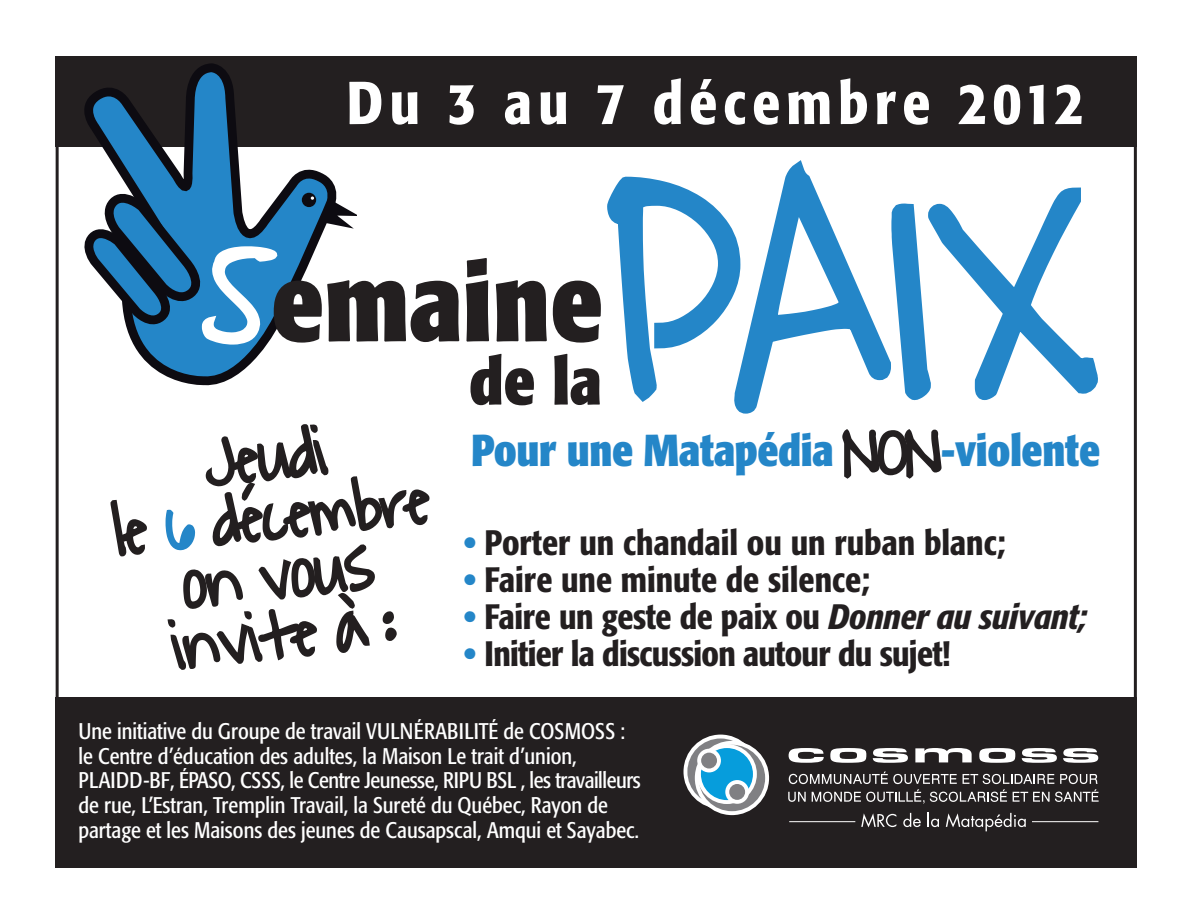
<style>
.page{position:relative;width:1188px;height:918px;background:#fff}
.page>*{position:absolute;margin:0;border:0;box-sizing:border-box;transform-origin:0 0}
.t1{font:700 condensed 110.7px "Formata";color:#231f20}
.t2{font:700 condensed 66.45px "Formata";color:#231f20}
.t3{font:500 condensed 59.85px "Formata";letter-spacing:.1em;color:#fff}
.t4{font:700 condensed 44.25px "Formata";letter-spacing:-.01em;color:#2486c8}
.t5{font:500 condensed 34.95px "Formata";letter-spacing:-.01em;color:#231f20}
.t6{font:condensed 22.35px/24.6px "Formata";color:#fff}
.s1{font-family:"Waitingforthe Sunrise";font-weight:400;font-stretch:normal;font-size:57.6px;color:#231f20}
.s2{font-weight:700;color:#2486c8}
.s3{color:#2486c8}
.s4{font-style:italic}
</style>
<div class="page">
<div style="left:56px;top:57px;width:1081px;height:90px;background:#231f20"></div>
<div style="left:56px;top:697px;width:1081px;height:170px;background:#231f20"></div>
<svg style="left:789px;top:748px;width:35px;height:15px"></svg>
<svg style="left:830px;top:748px;width:36px;height:15px"></svg>
<svg style="left:873px;top:748px;width:35px;height:15px"></svg>
<svg style="left:915px;top:748px;width:57px;height:14px"></svg>
<svg style="left:979px;top:748px;width:36px;height:15px"></svg>
<svg style="left:1022px;top:748px;width:35px;height:15px"></svg>
<svg style="left:1063px;top:748px;width:35px;height:15px"></svg>
<svg style="left:788px;top:772px;width:311px;height:32px"></svg>
<svg style="left:684px;top:735px;width:85px;height:80px"></svg>
<hr style="left:789px;top:821px;width:66px;height:1px;background:#fff">
<hr style="left:1032px;top:821px;width:66px;height:1px;background:#fff">
<svg style="left:861px;top:813px;width:35px;height:14px"></svg>
<svg style="left:903px;top:813px;width:18px;height:14px"></svg>
<svg style="left:928px;top:813px;width:11px;height:14px"></svg>
<svg style="left:946px;top:813px;width:80px;height:18px"></svg>
<svg style="left:84px;top:68px;width:246px;height:111px"></svg>
<svg style="left:607px;top:176px;width:121px;height:226px"></svg>
<svg style="left:728px;top:160px;width:157px;height:254px"></svg>
<svg style="left:885px;top:203px;width:32px;height:198px"></svg>
<svg style="left:917px;top:187px;width:181px;height:214px"></svg>
<svg style="left:842px;top:429px;width:100px;height:50px"></svg>
<svg style="left:84px;top:179px;width:346px;height:491px"></svg>
<h3 class="t3" style="left:347px;top:67px;width:738px">Du 3 au 7 décembre 2012</h3>
<h1 class="t1" style="left:271px;top:233px;width:334px">emaine</h1>
<h2 class="t2" style="left:469px;top:340px;width:134px">de la</h2>
<h3 class="t4" style="left:471px;top:423px;width:631px">Pour une Matapédia <span class="s1">NON</span>-violente</h3>
<h3 class="t5" style="left:464px;top:521px;width:543px"><span class="s2">•</span> Porter un chandail ou un ruban blanc;</h3>
<h3 class="t5" style="left:464px;top:558px;width:407px"><span class="s3">•</span> Faire une minute de silence;</h3>
<h3 class="t5" style="left:464px;top:595px;width:624px"><span class="s3">•</span> Faire un geste de paix ou <span class="s4">Donner au suivant;</span></h3>
<h3 class="t5" style="left:464px;top:632px;width:488px"><span class="s3">•</span> Initier la discussion autour du sujet!</h3>
<p class="t6" style="left:78px;top:719px;width:564px">Une initiative du Groupe de travail VULNÉRABILITÉ de COSMOSS : le Centre d’éducation des adultes, la Maison Le trait d’union, PLAIDD-BF, ÉPASO, CSSS, le Centre Jeunesse, RIPU BSL , les travailleurs de rue, L’Estran, Tremplin Travail, la Sureté du Québec, Rayon de partage et les Maisons des jeunes de Causapscal, Amqui et Sayabec.</p>
</div>
